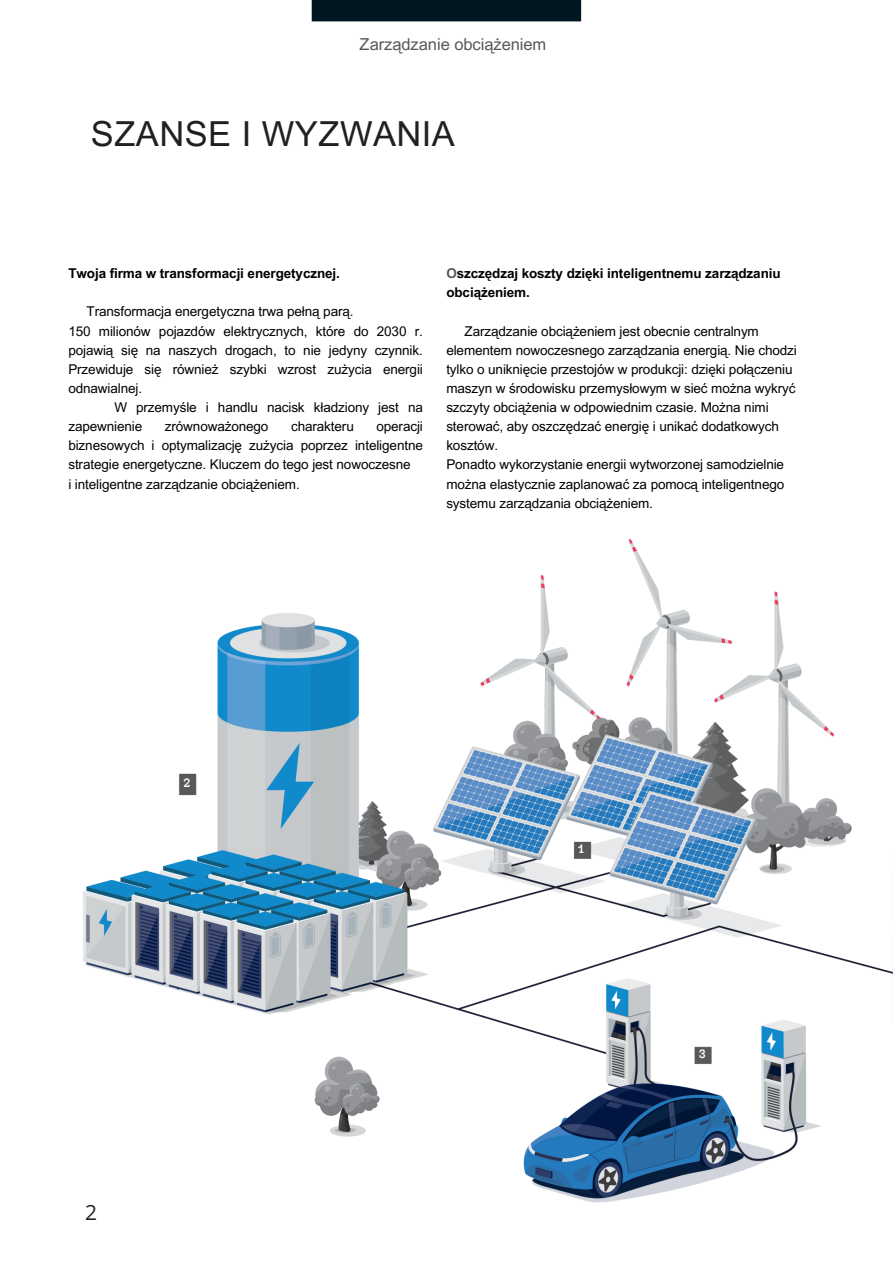
<style>
.page{position:relative;width:893px;height:1264px;background:#fff}
.page>*{position:absolute;margin:0;border:0;box-sizing:border-box;transform-origin:0 0}
.t1{font:34.5px "Arial MT Pro";letter-spacing:.015em;color:#231f20}
.t2{font:21px "Open Sans";color:#231f20}
.t3{font:16.5px "Arial MT Pro";letter-spacing:-.005em;color:#58585a}
.t4{font:13.5px/19px "Arial MT Pro";letter-spacing:-.01em;color:#000;text-align:justify}
.t5{font:700 13.5px/19px "Arial MT Pro";letter-spacing:-.01em;color:#000}
.t6{font:700 13.5px "Anonymous Pro";color:#fff}
.s1{color:#58585a}
</style>
<div class="page">
<img style="left:83px;top:0;width:809px;height:1203px">
<p class="t3" style="left:359px;top:38px;width:188px">Zarządzanie obciążeniem</p>
<p class="t1" style="left:91px;top:121px;width:365px">SZANSE I WYZWANIA</p>
<p class="t5" style="left:68px;top:266px;width:273px">Twoja firma w transformacji energetycznej.</p>
<p class="t4" style="left:87px;top:304px;width:268px">Transformacja energetyczna trwa pełną parą.</p>
<p class="t4" style="left:68px;top:323px;width:356px">150 milionów pojazdów elektrycznych, które do 2030 r. pojawią się na naszych drogach, to nie jedyny czynnik.<br>Przewiduje się również szybki wzrost zużycia energii odnawialnej.</p>
<p class="t4" style="left:68px;top:399px;width:356px;text-indent:46px">W przemyśle i handlu nacisk kładziony jest na zapewnienie</p>
<p class="t4" style="left:165px;top:418px;width:105px">zrównoważonego</p>
<p class="t4" style="left:291px;top:418px;width:64px">charakteru</p>
<p class="t4" style="left:68px;top:418px;width:356px;text-indent:308px">operacji biznesowych i optymalizację zużycia poprzez inteligentne strategie energetyczne. Kluczem do tego jest nowoczesne</p>
<p class="t4" style="left:68px;top:476px;width:233px">i inteligentne zarządzanie obciążeniem.</p>
<p class="t5" style="left:446px;top:266px;width:336px"><span class="s1">O</span>szczędzaj koszty dzięki inteligentnemu zarządzaniu obciążeniem.</p>
<p class="t4" style="left:446px;top:323px;width:352px;text-align:left;text-indent:18px">Zarządzanie obciążeniem jest obecnie centralnym elementem nowoczesnego zarządzania energią. Nie chodzi tylko o uniknięcie przestojów w produkcji: dzięki połączeniu maszyn w środowisku przemysłowym w sieć można wykryć szczyty obciążenia w odpowiednim czasie. Można nimi sterować, aby oszczędzać energię i unikać dodatkowych kosztów.</p>
<p class="t4" style="left:446px;top:457px;width:339px">Ponadto wykorzystanie energii wytworzonej samodzielnie można elastycznie zaplanować za pomocą inteligentnego systemu zarządzania obciążeniem.</p>
<p class="t6" style="left:184px;top:776px;width:9px">2</p>
<p class="t2" style="left:85px;top:1197px;width:13px">2</p>
<p class="t6" style="left:578px;top:842px;width:9px">1</p>
<p class="t6" style="left:699px;top:1047px;width:9px">3</p>
</div>
